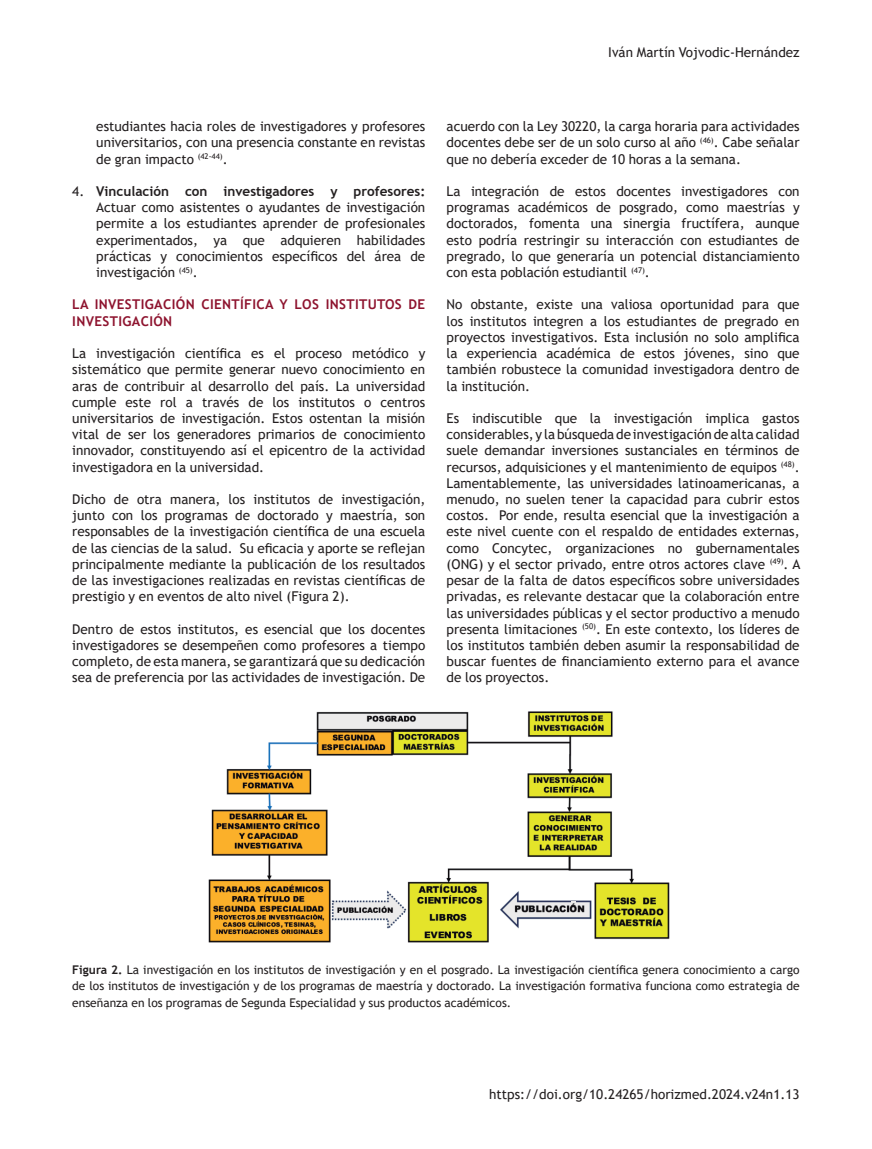
<style>
.page{position:relative;width:872px;height:1149px;background:#fff}
.page>*{position:absolute;margin:0;border:0;box-sizing:border-box;transform-origin:0 0}
.TEXTO_PRINCIPAL_HORI{font:13.5px/16.2px "Trebuchet MS";color:#231f20;text-align:justify}
.SUBTITULO_MINUSCULAS{font:700 13.5px/16.2px "Trebuchet MS";letter-spacing:.025em;color:#8e142f}
.ENCABEZADO_AUTOR{font:13.5px "Trebuchet MS";color:#231f20}
.LEYENDAS_cuadros{font:12px/16.2px "Trebuchet MS";color:#231f20;text-align:justify}
.s1{font-weight:700}
</style>
<div class="page">
<img style="left:208px;top:711px;width:462px;height:232px">
<svg style="left:440px;top:741px;width:3px;height:9px"></svg>
<svg style="left:256px;top:919px;width:3px;height:7px"></svg>
<svg style="left:571px;top:901px;width:4px;height:4px"></svg>
<p class="ENCABEZADO_AUTOR" style="left:608px;top:43px;width:193px">Iván Martín Vojvodic-Hernández</p>
<p class="TEXTO_PRINCIPAL_HORI" style="left:96px;top:118px;width:330px">estudiantes hacia roles de investigadores y profesores universitarios, con una presencia constante en revistas de gran impacto <sup>(42-44)</sup>.</p>
<p class="TEXTO_PRINCIPAL_HORI" style="left:96px;top:183px;width:330px;text-indent:-24px">4. <span class="s1">Vinculación con investigadores y profesores:<br></span>Actuar como asistentes o ayudantes de investigación permite a los estudiantes aprender de profesionales experimentados, ya que adquieren habilidades prácticas y conocimientos específicos del área de investigación <sup>(45)</sup>.</p>
<p class="SUBTITULO_MINUSCULAS" style="left:72px;top:296px;width:354px">LA INVESTIGACIÓN CIENTÍFICA Y LOS INSTITUTOS DE<br>INVESTIGACIÓN</p>
<p class="TEXTO_PRINCIPAL_HORI" style="left:72px;top:345px;width:354px">La investigación científica es el proceso metódico y sistemático que permite generar nuevo conocimiento en aras de contribuir al desarrollo del país. La universidad cumple este rol a través de los institutos o centros universitarios de investigación. Estos ostentan la misión vital de ser los generadores primarios de conocimiento innovador, constituyendo así el epicentro de la actividad investigadora en la universidad.</p>
<p class="TEXTO_PRINCIPAL_HORI" style="left:72px;top:491px;width:354px">Dicho de otra manera, los institutos de investigación, junto con los programas de doctorado y maestría, son responsables de la investigación científica de una escuela de las ciencias de la salud. Su eficacia y aporte se reflejan principalmente mediante la publicación de los resultados de las investigaciones realizadas en revistas científicas de prestigio y en eventos de alto nivel (Figura 2).</p>
<p class="TEXTO_PRINCIPAL_HORI" style="left:72px;top:620px;width:354px">Dentro de estos institutos, es esencial que los docentes investigadores se desempeñen como profesores a tiempo completo, de esta manera, se garantizará que su dedicación sea de preferencia por las actividades de investigación. De</p>
<p class="TEXTO_PRINCIPAL_HORI" style="left:446px;top:118px;width:354px">acuerdo con la Ley 30220, la carga horaria para actividades docentes debe ser de un solo curso al año <sup>(46)</sup>. Cabe señalar que no debería exceder de 10 horas a la semana.</p>
<p class="TEXTO_PRINCIPAL_HORI" style="left:446px;top:183px;width:354px">La integración de estos docentes investigadores con programas académicos de posgrado, como maestrías y doctorados, fomenta una sinergia fructífera, aunque esto podría restringir su interacción con estudiantes de pregrado, lo que generaría un potencial distanciamiento con esta población estudiantil <sup>(47)</sup>.</p>
<p class="TEXTO_PRINCIPAL_HORI" style="left:446px;top:296px;width:354px">No obstante, existe una valiosa oportunidad para que los institutos integren a los estudiantes de pregrado en proyectos investigativos. Esta inclusión no solo amplifica la experiencia académica de estos jóvenes, sino que también robustece la comunidad investigadora dentro de la institución.</p>
<p class="TEXTO_PRINCIPAL_HORI" style="left:446px;top:410px;width:355px">Es indiscutible que la investigación implica gastos considerables, y la búsqueda de investigación de alta calidad suele demandar inversiones sustanciales en términos de recursos, adquisiciones y el mantenimiento de equipos <sup>(48)</sup>.<br>Lamentablemente, las universidades latinoamericanas, a menudo, no suelen tener la capacidad para cubrir estos costos. Por ende, resulta esencial que la investigación a este nivel cuente con el respaldo de entidades externas, como Concytec, organizaciones no gubernamentales (ONG) y el sector privado, entre otros actores clave <sup>(49)</sup>. A pesar de la falta de datos específicos sobre universidades privadas, es relevante destacar que la colaboración entre las universidades públicas y el sector productivo a menudo presenta limitaciones <sup>(50)</sup>. En este contexto, los líderes de los institutos también deben asumir la responsabilidad de buscar fuentes de financiamiento externo para el avance de los proyectos.</p>
<p class="LEYENDAS_cuadros" style="left:72px;top:961px;width:729px"><span class="s1">Figura 2.</span> La investigación en los institutos de investigación y en el posgrado. La investigación científica genera conocimiento a cargo de los institutos de investigación y de los programas de maestría y doctorado. La investigación formativa funciona como estrategia de enseñanza en los programas de Segunda Especialidad y sus productos académicos.</p>
<p class="TEXTO_PRINCIPAL_HORI" style="left:489px;top:1085px;width:312px">https://doi.org/10.24265/horizmed.2024.v24n1.13</p>
</div>
